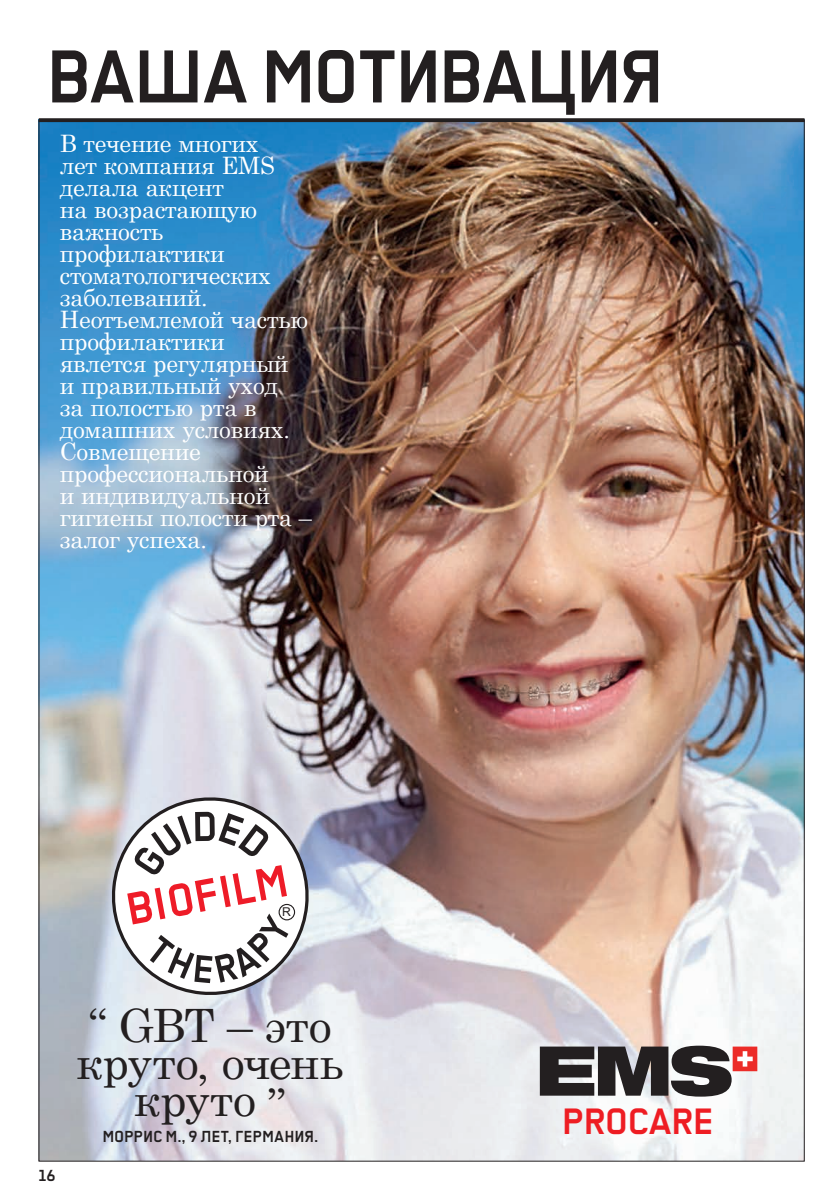
<style>
.page{position:relative;width:840px;height:1191px;background:#fff}
.page>*{position:absolute;margin:0;border:0;box-sizing:border-box;transform-origin:0 0}
._04_ZTitel_TB_35pt_4{font:700 84px "Transbold Neue Euro";color:#231f20}
._04_ZTitel_TB_24pt_2{font:46px/37px "Century Schoolbook";letter-spacing:-.005em;color:#231f20;text-align:center}
._05_lauftext_einzug{font:700 41.2px "Transbold Neue Euro";letter-spacing:.01em;color:#ee1d23}
._04_ZTitel_TB_35pt_4-2{font:24px/22px "Century Schoolbook";letter-spacing:-.01em;color:#fff}
._04_ZTitel_TB_24pt_2-2{font:700 18px "Transbold Neue Euro";letter-spacing:.03em;color:#231f20}
._07_KapitelS_TB_8pt{font:700 18px "Transbold Neue Euro";color:#231f20}
.t1{font:12.2px "Arial";color:#231f20}
</style>
<div class="page">
<img style="left:41px;top:122px;width:761px;height:1037px">
<svg style="left:539px;top:1045px;width:217px;height:51px"></svg>
<svg style="left:39px;top:118px;width:765px;height:4px;background:#302c2d"></svg>
<svg style="left:112px;top:797px;width:196px;height:198px"></svg>
<div style="left:279px;top:904px;width:15px;height:16px;background:#fff;border-radius:50%"></div>
<div style="left:278px;top:904px;width:17px;height:16px;border:1px solid #231f20;border-radius:50%"></div>
<p class="_04_ZTitel_TB_35pt_4" style="left:47px;top:31px;width:616px">ВАША МОТИВАЦИЯ</p>
<p class="_04_ZTitel_TB_35pt_4-2" style="left:60px;top:130px;width:253px">В течение многих<br>лет компания EMS делала акцент<br>на возрастающую важность профилактики стоматологических заболеваний.<br>Неотъемлемой частью профилактики явлется регулярный<br>и правильный уход<br>за полостью рта в домашних условиях.<br>Совмещение профессиональной<br>и индивидуальной гигиены полости рта – залог успеха.</p>
<p class="t1" style="left:282px;top:904px;width:10px">R</p>
<p class="_07_KapitelS_TB_8pt" style="left:39px;top:1165px;width:18px">16</p>
<p class="_04_ZTitel_TB_24pt_2" style="left:76px;top:1002px;width:269px">“ GBT – это круто, очень круто ”</p>
<p class="_04_ZTitel_TB_24pt_2-2" style="left:103px;top:1126px;width:217px">МОРРИС М., 9 ЛЕТ, ГЕРМАНИЯ.</p>
<p class="_05_lauftext_einzug" style="left:562px;top:1099px;width:152px">PROCARE</p>
</div>
